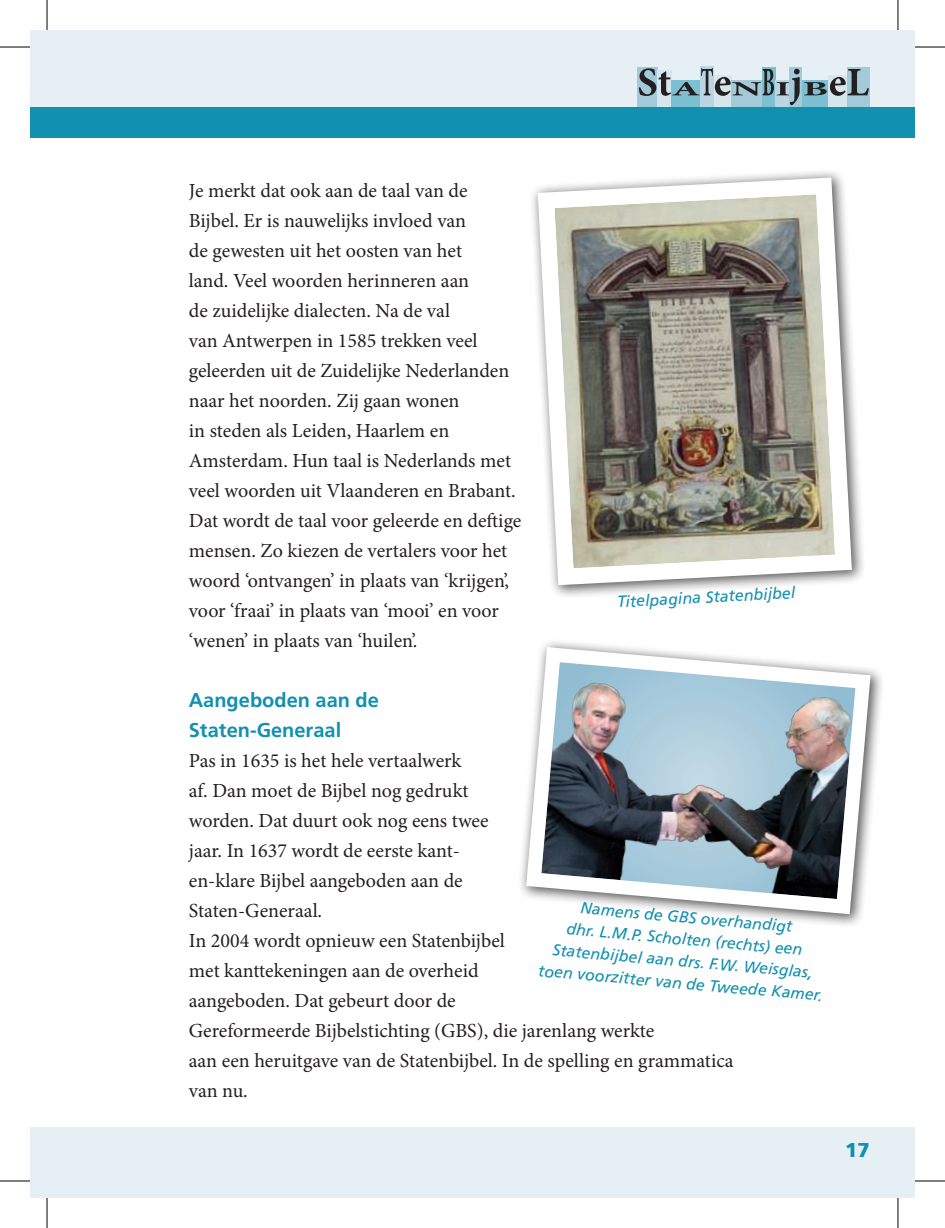
<style>
.page{position:relative;width:945px;height:1228px;background:#fff}
.page>*{position:absolute;margin:0;border:0;box-sizing:border-box;transform-origin:0 0}
.t1{font:20px/30px "Minion Pro";color:#231f20}
.t2{font:700 20px/30px "Frutiger LT Std";color:#1290af}
.t3{font:900 20px "Frutiger LT Std";color:#1290af}
.t4{font:italic 16px/22px "Frutiger LT Std";color:#1290af;text-align:center}
</style>
<div class="page">
<div style="left:30px;top:30px;width:17px;height:85px;background:#e6f0f4"></div>
<div style="left:30px;top:1127px;width:17px;height:71px;background:#e6f0f4"></div>
<div style="left:30px;top:107px;width:17px;height:30px;background:#1290af"></div>
<div style="left:47px;top:30px;width:867px;height:85px;background:#e6f0f4"></div>
<div style="left:47px;top:1127px;width:867px;height:71px;background:#e6f0f4"></div>
<div style="left:637px;top:67px;width:20px;height:60px;background:#a2cad9"></div>
<div style="left:657px;top:70px;width:14px;height:57px;background:#d5e6ed"></div>
<div style="left:671px;top:81px;width:29px;height:46px;background:#7cc0d1"></div>
<div style="left:700px;top:67px;width:14px;height:60px;background:#bbd6e2"></div>
<div style="left:714px;top:76px;width:17px;height:51px;background:#d5e6ed"></div>
<div style="left:731px;top:81px;width:30px;height:46px;background:#a2cad9"></div>
<div style="left:761px;top:68px;width:14px;height:59px;background:#7cc0d1"></div>
<div style="left:775px;top:81px;width:14px;height:46px;background:#bbd6e2"></div>
<div style="left:789px;top:68px;width:12px;height:59px;background:#a2cad9"></div>
<div style="left:801px;top:81px;width:27px;height:46px;background:#7cc0d1"></div>
<div style="left:828px;top:76px;width:18px;height:51px;background:#d5e6ed"></div>
<div style="left:846px;top:68px;width:23px;height:59px;background:#a2cad9"></div>
<svg style="left:638px;top:68px;width:230px;height:37px"></svg>
<div style="left:47px;top:107px;width:867px;height:30px;background:#1290af"></div>
<img style="left:532px;top:171px;width:328px;height:423px">
<svg style="left:521px;top:642px;width:357px;height:280px"></svg>
<hr style="left:0;top:47px;width:30px;height:1px;background:#000">
<hr style="left:914px;top:47px;width:30px;height:1px;background:#000">
<hr style="left:0;top:1181px;width:30px;height:1px;background:#000">
<hr style="left:914px;top:1181px;width:30px;height:1px;background:#000">
<hr style="left:47px;top:0;width:1px;height:30px;background:#000">
<hr style="left:47px;top:1198px;width:1px;height:30px;background:#000">
<hr style="left:897px;top:0;width:1px;height:30px;background:#000">
<hr style="left:897px;top:1198px;width:1px;height:30px;background:#000">
<p class="t1" style="left:189px;top:176px;width:334px">Je merkt dat ook aan de taal van de Bijbel. Er is nauwelijks invloed van<br>de gewesten uit het oosten van het<br>land. Veel woorden herinneren aan<br>de zuidelijke dialecten. Na de val<br>van Antwerpen in 1585 trekken veel geleerden uit de Zuidelijke Nederlanden naar het noorden. Zij gaan wonen<br>in steden als Leiden, Haarlem en Amsterdam. Hun taal is Nederlands met veel woorden uit Vlaanderen en Brabant.<br>Dat wordt de taal voor geleerde en deftige mensen. Zo kiezen de vertalers voor het woord ‘ontvangen’ in plaats van ‘krijgen’, voor ‘fraai’ in plaats van ‘mooi’ en voor ‘wenen’ in plaats van ‘huilen’.</p>
<p class="t4" style="left:616px;top:591px;width:180px;rotate:-3deg">Titelpagina Statenbijbel</p>
<p class="t2" style="left:189px;top:685px;width:192px">Aangeboden aan de<br>Staten-Generaal</p>
<p class="t1" style="left:189px;top:746px;width:546px">Pas in 1635 is het hele vertaalwerk<br>af. Dan moet de Bijbel nog gedrukt<br>worden. Dat duurt ook nog eens twee<br>jaar. In 1637 wordt de eerste kant-<br>en-klare Bijbel aangeboden aan de<br>Staten-Generaal.<br>In 2004 wordt opnieuw een Statenbijbel<br>met kanttekeningen aan de overheid<br>aangeboden. Dat gebeurt door de<br>Gereformeerde Bijbelstichting (GBS), die jarenlang werkte<br>aan een heruitgave van de Statenbijbel. In de spelling en grammatica van nu.</p>
<p class="t4" style="left:545px;top:894px;width:287px;rotate:5deg">Namens de GBS overhandigt<br>dhr. L.M.P. Scholten (rechts) een Statenbijbel aan drs. F.W. Weisglas, toen voorzitter van de Tweede Kamer.</p>
<p class="t3" style="left:845px;top:1138px;width:26px">17</p>
</div>
